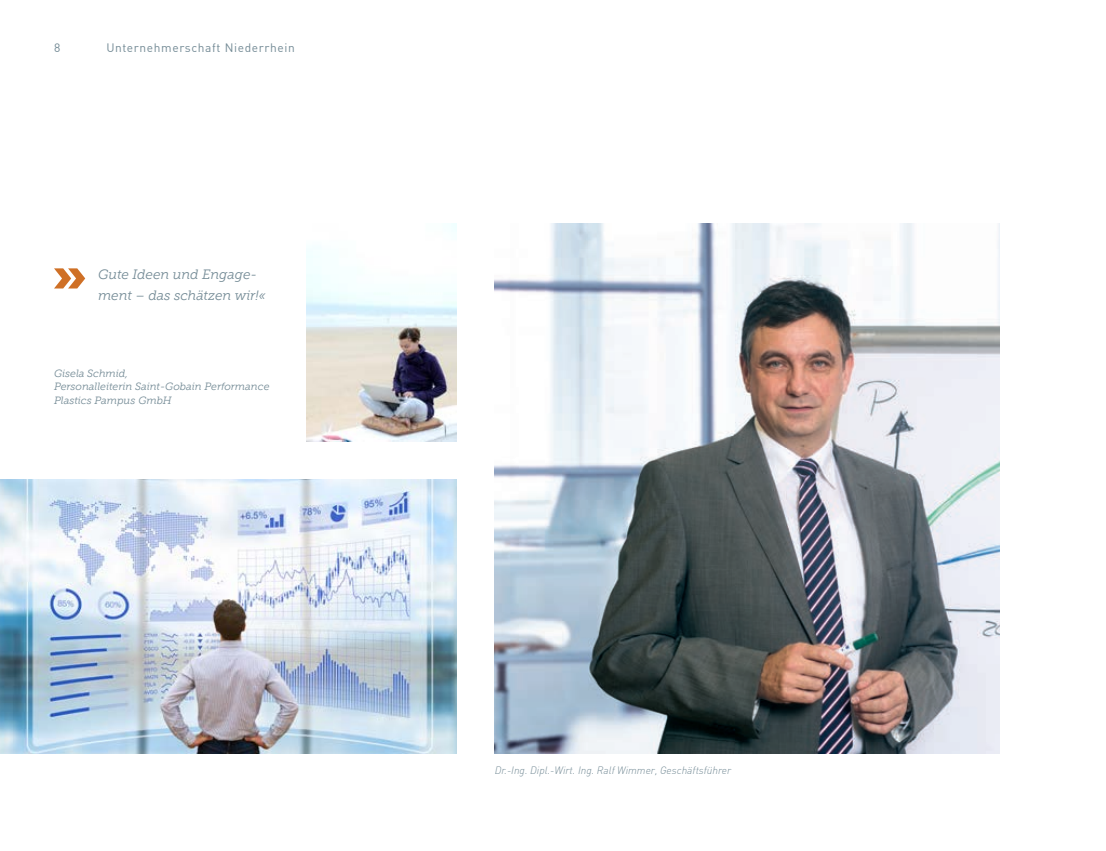
<style>
.page{position:relative;width:1106px;height:851px;background:#fff}
.page>*{position:absolute;margin:0;border:0;box-sizing:border-box;transform-origin:0 0}
.t1{font:italic 13.5px/21px "Museo Slab 300";color:#738a95}
.t2{font:12px "DIN";letter-spacing:.05em;color:#738a95}
.t3{font:italic 10.5px/13.5px "Museo Slab 300";color:#738a95}
.t4{font:italic 300 10.5px "DIN";color:#738a95}
</style>
<div class="page">
<hr style="left:1105px;top:66px;width:1px;height:202px;background:#253f8e">
<img style="left:495px;top:223px;width:504px;height:530px">
<img style="left:0;top:480px;width:456px;height:273px">
<svg style="left:54px;top:268px;width:31px;height:20px"></svg>
<img style="left:306px;top:223px;width:150px;height:218px">
<p class="t2" style="left:54px;top:40px;width:8px">8</p>
<p class="t2" style="left:106px;top:40px;width:190px">Unternehmerschaft Niederrhein</p>
<p class="t1" style="left:98px;top:263px;width:169px">Gute Ideen und Engage&shy;ment – das schätzen wir!«</p>
<p class="t3" style="left:54px;top:366px;width:217px">Gisela Schmid,<br>Personalleiterin Saint-Gobain Performance<br>Plastics Pampus GmbH</p>
<p class="t4" style="left:495px;top:764px;width:238px">Dr.-Ing. Dipl.-Wirt. Ing. Ralf Wimmer, Geschäftsführer</p>
</div>
